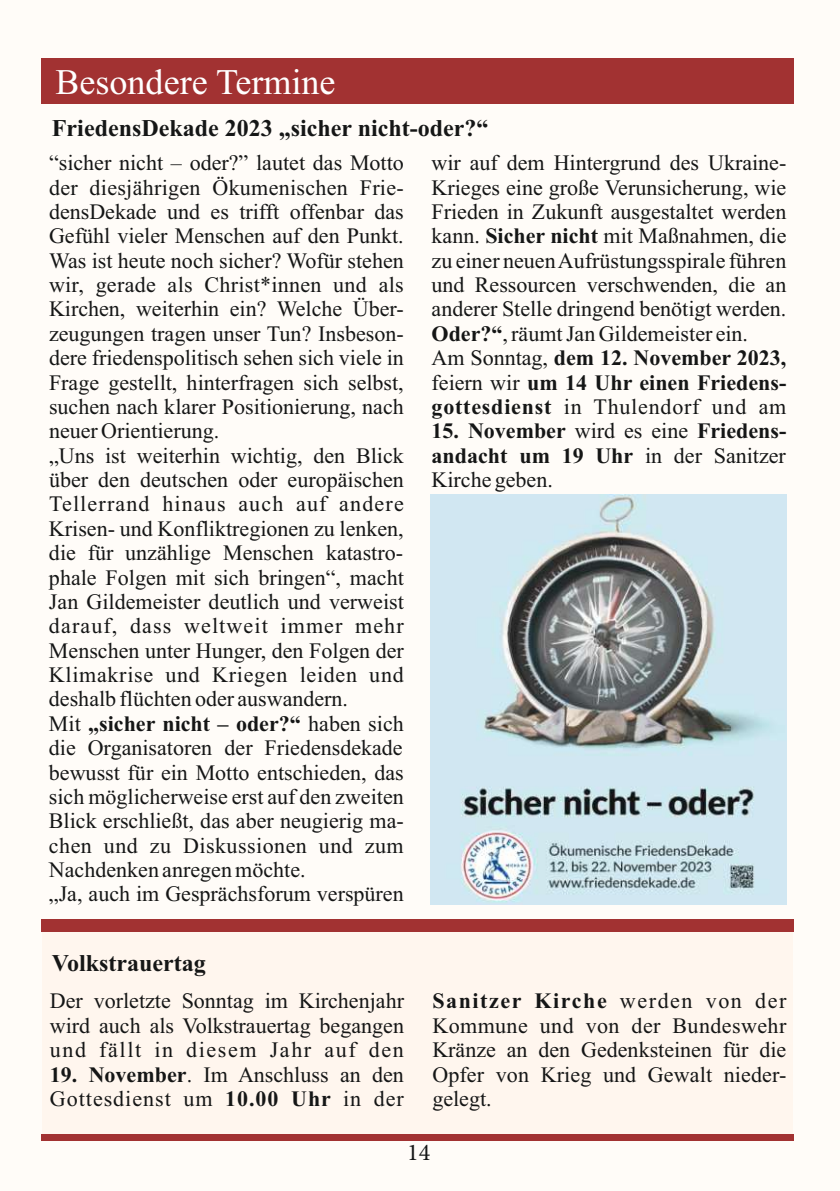
<style>
.page{position:relative;width:840px;height:1191px;background:#fff}
.page>*{position:absolute;margin:0;border:0;box-sizing:border-box;transform-origin:0 0}
.t1{font:36px "Times New Roman";color:#fff}
.t2{font:700 24px "Times New Roman";color:#151616}
.t3{font:24px "Minion Pro";color:#151616}
.t4{font:22px/24.4px "Times New Roman";color:#151616;text-align:justify}
.t5{font:22px/24.4px "Times New Roman";letter-spacing:.045em;color:#151616}
.s1{font-weight:700}
</style>
<div class="page">
<div style="left:0;top:0;width:839px;height:1191px;background:#fffcf8"></div>
<div style="left:42px;top:932px;width:750px;height:205px;background:#fff6ee"></div>
<div style="left:42px;top:1134px;width:751px;height:6px;background:#a23232"></div>
<div style="left:42px;top:58px;width:751px;height:45px;background:#a23232"></div>
<div style="left:42px;top:919px;width:751px;height:13px;background:#a23232"></div>
<img style="left:430px;top:494px;width:356px;height:411px">
<h1 class="t1" style="left:55px;top:57px;width:281px">Besondere Termine</h1>
<p class="t2" style="left:52px;top:111px;width:438px">FriedensDekade 2023 „sicher nicht-oder?“</p>
<p class="t4" style="left:49px;top:150px;width:356px;text-align:left">“sicher nicht – oder?” lautet das Motto der diesjährigen Ökumenischen Frie&shy;densDekade und es trifft offenbar das Gefühl vieler Menschen auf den Punkt.<br>Was ist heute noch sicher? Wofür stehen wir, gerade als Christ*innen und als Kirchen, weiterhin ein? Welche Über&shy;zeugungen tragen unser Tun? Insbeson&shy;dere friedenspolitisch sehen sich viele in Frage gestellt, hinterfragen sich selbst, suchen nach klarer Positionierung, nach neuer Orientierung.<br>„Uns ist weiterhin wichtig, den Blick über den deutschen oder europäischen Tellerrand hinaus auch auf andere Krisen- und Konfliktregionen zu lenken, die für unzählige Menschen katastro&shy;phale Folgen mit sich bringen“, macht Jan Gildemeister deutlich und verweist darauf, dass weltweit immer mehr Menschen unter Hunger, den Folgen der Klimakrise und Kriegen leiden und deshalb flüchten oder auswandern.<br>Mit <span class="s1">„sicher nicht – oder?“</span> haben sich die Organisatoren der Friedensdekade bewusst für ein Motto entschieden, das sich möglicherweise erst auf den zweiten Blick erschließt, das aber neugierig ma&shy;chen und zu Diskussionen und zum Nachdenken anregen möchte.<br>„Ja, auch im Gesprächsforum verspüren</p>
<p class="t4" style="left:431px;top:150px;width:356px;text-align:left">wir auf dem Hintergrund des Ukraine-Krieges eine große Verunsicherung, wie Frieden in Zukunft ausgestaltet werden kann. <span class="s1">Sicher nicht</span> mit Maßnahmen, die zu einer neuen Aufrüstungsspirale führen und Ressourcen verschwenden, die an anderer Stelle dringend benötigt werden.<br><span class="s1">Oder?“</span>, räumt Jan Gildemeister ein.<br>Am Sonntag, <span class="s1">dem 12. November 2023, </span>feiern wir <span class="s1">um 14 Uhr einen Friedens&shy;gottesdienst</span> in Thulendorf und am</p>
<p class="t4" style="left:431px;top:418px;width:356px"><span class="s1">15. November</span> wird es eine <span class="s1">Friedens&shy;andacht um 19 Uhr</span> in der Sanitzer Kirche geben.</p>
<p class="t2" style="left:52px;top:945px;width:155px">Volkstrauertag</p>
<p class="t4" style="left:50px;top:988px;width:355px">Der vorletzte Sonntag im Kirchenjahr wird auch als Volkstrauertag begangen und fällt in diesem Jahr auf den</p>
<p class="t5" style="left:50px;top:1061px;width:355px"><span class="s1">19. November</span>. Im Anschluss an den<br>Gottesdienst um <span class="s1">10.00 Uhr</span> in der</p>
<p class="t4" style="left:432px;top:988px;width:355px"><span class="s1">Sanitzer Kirche</span> werden von der Kommune und von der Bundeswehr Kränze an den Gedenksteinen für die Opfer von Krieg und Gewalt nieder&shy;gelegt.</p>
<p class="t3" style="left:407px;top:1136px;width:25px">14</p>
</div>
